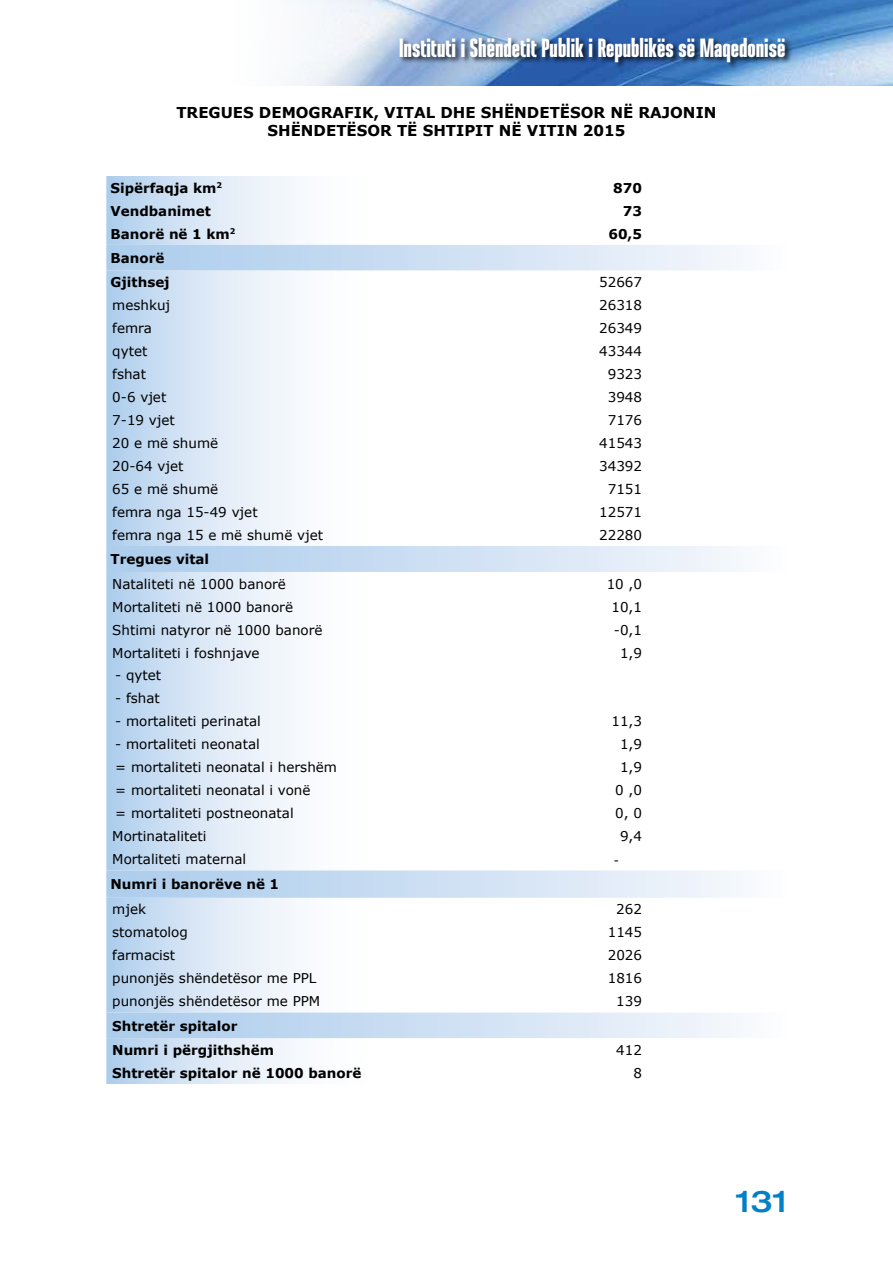
<style>
.page{position:relative;width:893px;height:1263px;background:#fff}
.page>*{position:absolute;margin:0;border:0;box-sizing:border-box;transform-origin:0 0}
.t1{font:500 expanded 30px "Helvetica Neue LT Pro";color:#0080c6}
.t2{font:900 26.4px "Ristretto Pro";color:#fff}
.t3{font:700 15px/18px "Verdana";color:#000;text-align:center}
.t4{font:13.5px "Verdana";color:#000}
.t5{font:700 13.5px/24.3px "Verdana";color:#000}
.t6{font:13.5px "Times New Roman";color:#000}
</style>
<div class="page">
<img style="left:292px;top:0;width:601px;height:85px">
<div style="left:398px;top:36px;width:395px;height:33px;background:#000;opacity:.75"></div>
<svg style="left:106px;top:176px;width:230px;height:908px"></svg>
<svg style="left:106px;top:245px;width:633px;height:793px"></svg>
<h2 class="t2" style="left:399px;top:32px;width:388px">Instituti i Shëndetit Publik i Republikës së Maqedonisë</h2>
<p class="t3" style="left:176px;top:103px;width:542px">TREGUES DEMOGRAFIK, VITAL DHE SHËNDETËSOR NË RAJONIN<br>SHËNDETËSOR TË SHTIPIT NË VITIN 2015</p>
<p class="t5" style="left:111px;top:175px;width:113px">Sipërfaqja km<sup>2</sup></p>
<p class="t5" style="left:613px;top:175px;width:30px">870</p>
<p class="t5" style="left:111px;top:198px;width:102px">Vendbanimet</p>
<p class="t5" style="left:623px;top:198px;width:21px">73</p>
<p class="t5" style="left:111px;top:221px;width:126px">Banorë në 1 km<sup>2</sup></p>
<p class="t5" style="left:608px;top:221px;width:35px">60,5</p>
<p class="t5" style="left:111px;top:245px;width:61px">Banorë<br>Gjithsej</p>
<p class="t4" style="left:599px;top:273px;width:44px">52667</p>
<p class="t4" style="left:112px;top:296px;width:59px">meshkuj</p>
<p class="t4" style="left:599px;top:296px;width:44px">26318</p>
<p class="t4" style="left:112px;top:319px;width:41px">femra</p>
<p class="t4" style="left:599px;top:319px;width:44px">26349</p>
<p class="t4" style="left:112px;top:342px;width:37px">qytet</p>
<p class="t4" style="left:599px;top:342px;width:44px">43344</p>
<p class="t4" style="left:112px;top:365px;width:35px">fshat</p>
<p class="t4" style="left:608px;top:365px;width:36px">9323</p>
<p class="t4" style="left:112px;top:388px;width:56px">0-6 vjet</p>
<p class="t4" style="left:608px;top:388px;width:36px">3948</p>
<p class="t4" style="left:112px;top:411px;width:64px">7-19 vjet</p>
<p class="t4" style="left:608px;top:411px;width:36px">7176</p>
<p class="t4" style="left:112px;top:434px;width:107px">20 e më shumë</p>
<p class="t4" style="left:599px;top:434px;width:44px">41543</p>
<p class="t4" style="left:112px;top:457px;width:73px">20-64 vjet</p>
<p class="t4" style="left:599px;top:457px;width:44px">34392</p>
<p class="t4" style="left:112px;top:480px;width:107px">65 e më shumë</p>
<p class="t4" style="left:608px;top:480px;width:36px">7151</p>
<p class="t4" style="left:112px;top:503px;width:147px">femra nga 15-49 vjet</p>
<p class="t4" style="left:599px;top:503px;width:44px">12571</p>
<p class="t4" style="left:112px;top:526px;width:212px">femra nga 15 e më shumë vjet</p>
<p class="t4" style="left:599px;top:526px;width:44px">22280</p>
<p class="t5" style="left:111px;top:547px;width:100px">Tregues vital</p>
<p class="t4" style="left:112px;top:575px;width:175px">Nataliteti në 1000 banorë</p>
<p class="t4" style="left:607px;top:575px;width:37px">10 ,0</p>
<p class="t4" style="left:112px;top:598px;width:182px">Mortaliteti në 1000 banorë</p>
<p class="t4" style="left:611px;top:598px;width:32px">10,1</p>
<p class="t4" style="left:112px;top:621px;width:212px">Shtimi natyror në 1000 banorë</p>
<p class="t4" style="left:614px;top:621px;width:30px">-0,1</p>
<p class="t4" style="left:112px;top:644px;width:149px">Mortaliteti i foshnjave</p>
<p class="t4" style="left:620px;top:644px;width:24px">1,9</p>
<p class="t4" style="left:115px;top:667px;width:47px">- qytet</p>
<p class="t4" style="left:115px;top:690px;width:46px">- fshat</p>
<p class="t4" style="left:115px;top:713px;width:147px">- mortaliteti perinatal</p>
<p class="t4" style="left:611px;top:713px;width:32px">11,3</p>
<p class="t4" style="left:115px;top:736px;width:146px">- mortaliteti neonatal</p>
<p class="t4" style="left:620px;top:736px;width:24px">1,9</p>
<p class="t4" style="left:115px;top:759px;width:223px">= mortaliteti neonatal i hershëm</p>
<p class="t4" style="left:620px;top:759px;width:24px">1,9</p>
<p class="t4" style="left:115px;top:782px;width:197px">= mortaliteti neonatal i vonë</p>
<p class="t4" style="left:615px;top:782px;width:28px">0 ,0</p>
<p class="t4" style="left:115px;top:805px;width:180px">= mortaliteti postneonatal</p>
<p class="t4" style="left:615px;top:805px;width:28px">0, 0</p>
<p class="t4" style="left:112px;top:828px;width:96px">Mortinataliteti</p>
<p class="t4" style="left:620px;top:828px;width:24px">9,4</p>
<p class="t4" style="left:112px;top:851px;width:136px">Mortaliteti maternal</p>
<p class="t6" style="left:614px;top:850px;width:6px">-</p>
<p class="t5" style="left:111px;top:872px;width:170px">Numri i banorëve në 1</p>
<p class="t4" style="left:112px;top:901px;width:35px">mjek</p>
<p class="t4" style="left:616px;top:901px;width:27px">262</p>
<p class="t4" style="left:112px;top:924px;width:77px">stomatolog</p>
<p class="t4" style="left:608px;top:924px;width:36px">1145</p>
<p class="t4" style="left:112px;top:947px;width:64px">farmacist</p>
<p class="t4" style="left:608px;top:947px;width:36px">2026</p>
<p class="t4" style="left:112px;top:970px;width:206px">punonjës shëndetësor me PPL</p>
<p class="t4" style="left:608px;top:970px;width:36px">1816</p>
<p class="t4" style="left:112px;top:993px;width:210px">punonjës shëndetësor me PPM</p>
<p class="t4" style="left:616px;top:993px;width:27px">139</p>
<p class="t5" style="left:112px;top:1013px;width:163px">Shtretër spitalor<br>Numri i përgjithshëm</p>
<p class="t4" style="left:616px;top:1041px;width:27px">412</p>
<p class="t5" style="left:112px;top:1060px;width:251px">Shtretër spitalor në 1000 banorë</p>
<p class="t4" style="left:633px;top:1064px;width:10px">8</p>
<h1 class="t1" style="left:735px;top:1183px;width:54px">131</h1>
</div>
